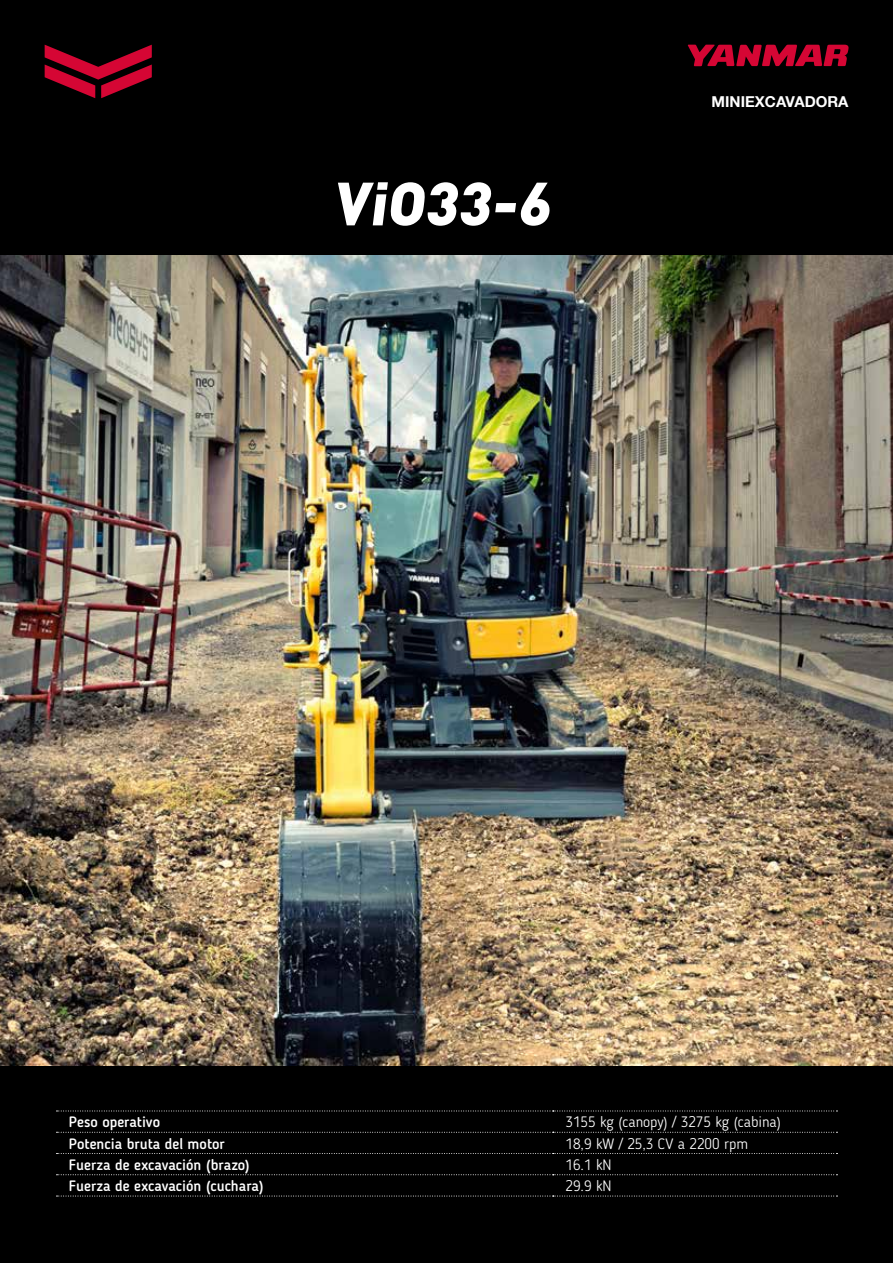
<style>
.page{position:relative;width:893px;height:1263px;background:#000}
.page>*{position:absolute;margin:0;border:0;box-sizing:border-box;transform-origin:0 0}
.t1{font:900 60px "DIN";color:#fff}
.t2{font:500 15px "Blogger Sans";color:#fff}
.t3{font:300 15px "Blogger Sans";color:#fff}
.t4{font:700 15px "Helvetica Neue LT Com";color:#fff}
</style>
<div class="page">
<svg style="left:688px;top:45px;width:160px;height:21px"></svg>
<svg style="left:45px;top:45px;width:107px;height:53px"></svg>
<svg style="left:57px;top:1110px;width:780px;height:1px"></svg>
<svg style="left:57px;top:1132px;width:780px;height:1px"></svg>
<svg style="left:57px;top:1153px;width:780px;height:1px"></svg>
<svg style="left:57px;top:1174px;width:780px;height:1px"></svg>
<svg style="left:57px;top:1196px;width:780px;height:1px"></svg>
<img style="left:0;top:255px;width:893px;height:810px">
<h1 class="t1" style="left:333px;top:163px;width:228px">ViO33-6</h1>
<p class="t4" style="left:712px;top:92px;width:138px">MINIEXCAVADORA</p>
<p class="t2" style="left:69px;top:1113px;width:93px">Peso operativo</p>
<p class="t3" style="left:566px;top:1113px;width:217px">3155 kg (canopy) / 3275 kg (cabina)</p>
<p class="t2" style="left:69px;top:1134px;width:158px">Potencia bruta del motor</p>
<p class="t3" style="left:566px;top:1134px;width:184px">18,9 kW / 25,3 CV a 2200 rpm</p>
<p class="t2" style="left:69px;top:1155px;width:182px">Fuerza de excavación (brazo)</p>
<p class="t3" style="left:566px;top:1156px;width:48px">16.1 kN</p>
<p class="t2" style="left:69px;top:1177px;width:196px">Fuerza de excavación (cuchara)</p>
<p class="t3" style="left:566px;top:1177px;width:48px">29.9 kN</p>
</div>
